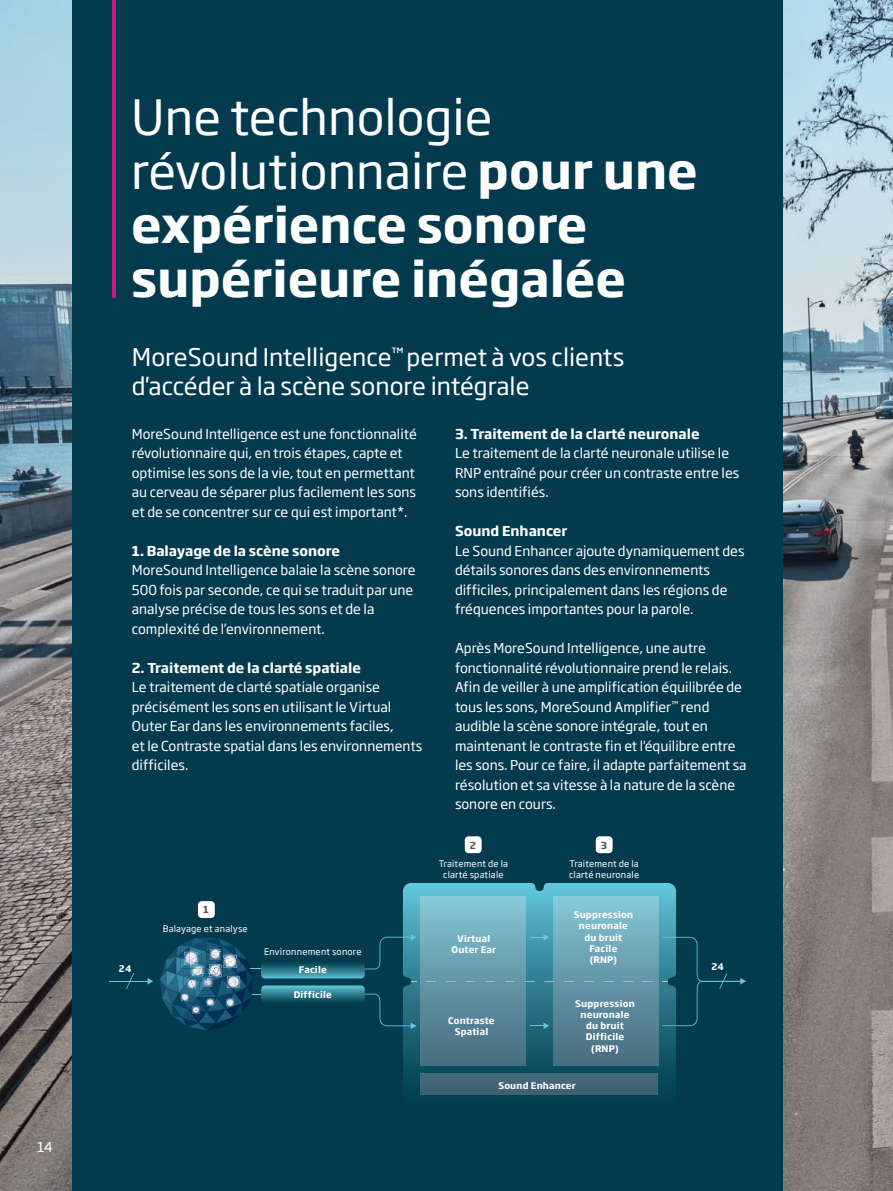
<style>
.page{position:relative;width:893px;height:1191px;background:#fff}
.page>*{position:absolute;margin:0;border:0;box-sizing:border-box;transform-origin:0 0}
.t1{font:700 48px/54px "Soho Gothic Pro";color:#fff}
.t2{font:24px/28.5px "Soho Gothic Pro";color:#fff}
.t3{font:13.5px/19.5px "Soho Gothic Pro";color:#fff}
.t4{font:700 13.5px "Soho Gothic Pro";color:#fff}
.t5{font:700 9.45px "Soho Gothic Pro";color:#57585a}
.t6{font:700 9px/11.2px "Soho Gothic Pro";letter-spacing:.02em;color:#fff;text-align:center}
.t7{font:9px/11.2px "Soho Gothic Pro";letter-spacing:.02em;color:#fff}
.s1{font-weight:400}
</style>
<div class="page">
<img style="left:0;top:0;width:72px;height:1191px">
<img style="left:782px;top:0;width:111px;height:1191px">
<div style="left:72px;top:0;width:710px;height:1191px;background:#033a4d"></div>
<hr style="left:113px;top:0;width:3px;height:98px;background:#c5168c">
<hr style="left:113px;top:98px;width:3px;height:199px;background:#c5168c">
<svg style="left:403px;top:883px;width:273px;height:212px;background:#37889b"></svg>
<div style="left:421px;top:897px;width:105px;height:168px;background:linear-gradient(to bottom,#85c6d6,#476c7e)"></div>
<div style="left:421px;top:1073px;width:237px;height:22px;background:#416476"></div>
<div style="left:553px;top:897px;width:105px;height:168px;background:linear-gradient(to bottom,#85c6d6,#476c7e)"></div>
<hr style="left:110px;top:980px;width:38px;height:1px;background:#61cadd">
<svg style="left:147px;top:978px;width:6px;height:6px"></svg>
<svg style="left:530px;top:934px;width:19px;height:6px"></svg>
<svg style="left:530px;top:1022px;width:19px;height:7px"></svg>
<svg style="left:126px;top:973px;width:8px;height:16px"></svg>
<svg style="left:662px;top:937px;width:84px;height:89px"></svg>
<hr style="left:235px;top:968px;width:32px;height:1px;background:#61cadd">
<hr style="left:235px;top:993px;width:32px;height:1px;background:#61cadd">
<svg style="left:261px;top:934px;width:155px;height:95px"></svg>
<div style="left:198px;top:901px;width:17px;height:17px;background:#fff;border-radius:4px"></div>
<svg style="left:160px;top:938px;width:94px;height:93px"></svg>
<div style="left:465px;top:836px;width:17px;height:17px;background:#fff;border-radius:4px"></div>
<div style="left:596px;top:836px;width:17px;height:17px;background:#fff;border-radius:4px"></div>
<p class="t3" style="left:37px;top:1136px;width:17px">14</p>
<h1 class="t1" style="left:131px;top:87px;width:568px"><span class="s1">Une technologie révolutionnaire</span> pour une expérience sonore supérieure inégalée</h1>
<h2 class="t2" style="left:132px;top:342px;width:494px">MoreSound Intelligence<sup>™</sup> permet à vos clients d'accéder à la scène sonore intégrale</h2>
<p class="t3" style="left:132px;top:423px;width:287px">MoreSound Intelligence est une fonctionnalité révolutionnaire qui, en trois étapes, capte et optimise les sons de la vie, tout en permettant au cerveau de séparer plus facilement les sons et de se concentrer sur ce qui est important*.</p>
<p class="t4" style="left:132px;top:540px;width:210px">1. Balayage de la scène sonore</p>
<p class="t3" style="left:132px;top:560px;width:285px">MoreSound Intelligence balaie la scène sonore 500 fois par seconde, ce qui se traduit par une analyse précise de tous les sons et de la complexité de l’environnement.</p>
<p class="t4" style="left:132px;top:657px;width:231px">2. Traitement de la clarté spatiale</p>
<p class="t3" style="left:132px;top:677px;width:292px">Le traitement de clarté spatiale organise précisément les sons en utilisant le Virtual Outer Ear dans les environnements faciles,<br>et le Contraste spatial dans les environnements difficiles.</p>
<p class="t4" style="left:455px;top:423px;width:246px">3. Traitement de la clarté neuronale</p>
<p class="t3" style="left:455px;top:443px;width:286px">Le traitement de la clarté neuronale utilise le<br>RNP entraîné pour créer un contraste entre les sons identifiés.</p>
<p class="t4" style="left:455px;top:520px;width:114px">Sound Enhancer</p>
<p class="t3" style="left:455px;top:540px;width:291px">Le Sound Enhancer ajoute dynamiquement des détails sonores dans des environnements difficiles, principalement dans les régions de fréquences importantes pour la parole.</p>
<p class="t3" style="left:455px;top:638px;width:293px">Après MoreSound Intelligence, une autre fonctionnalité révolutionnaire prend le relais.<br>Afin de veiller à une amplification équilibrée de tous les sons, MoreSound Amplifier<sup>™</sup> rend audible la scène sonore intégrale, tout en maintenant le contraste fin et l'équilibre entre les sons. Pour ce faire, il adapte parfaitement sa résolution et sa vitesse à la nature de la scène sonore en cours.</p>
<p class="t5" style="left:470px;top:837px;width:8px">2</p>
<p class="t5" style="left:601px;top:837px;width:8px">3</p>
<p class="t7" style="left:439px;top:857px;width:71px;text-align:center">Traitement de la clarté spatiale</p>
<p class="t7" style="left:569px;top:857px;width:72px">Traitement de la clarté neuronale</p>
<p class="t5" style="left:203px;top:902px;width:7px">1</p>
<p class="t6" style="left:574px;top:908px;width:61px">Suppression neuronale du bruit<br>Facile<br>(RNP)</p>
<p class="t6" style="left:575px;top:997px;width:61px">Suppression neuronale du bruit<br>Difficile (RNP)</p>
<p class="t7" style="left:163px;top:923px;width:86px">Balayage et analyse</p>
<p class="t6" style="left:451px;top:932px;width:46px">Virtual<br>Outer Ear</p>
<p class="t7" style="left:264px;top:945px;width:99px">Environnement sonore</p>
<p class="t6" style="left:119px;top:962px;width:14px">24</p>
<p class="t6" style="left:711px;top:960px;width:14px">24</p>
<p class="t6" style="left:299px;top:963px;width:29px">Facile</p>
<p class="t6" style="left:294px;top:988px;width:40px">Difficile</p>
<p class="t6" style="left:448px;top:1014px;width:48px">Contraste<br>Spatial</p>
<p class="t6" style="left:498px;top:1079px;width:79px">Sound Enhancer</p>
</div>
